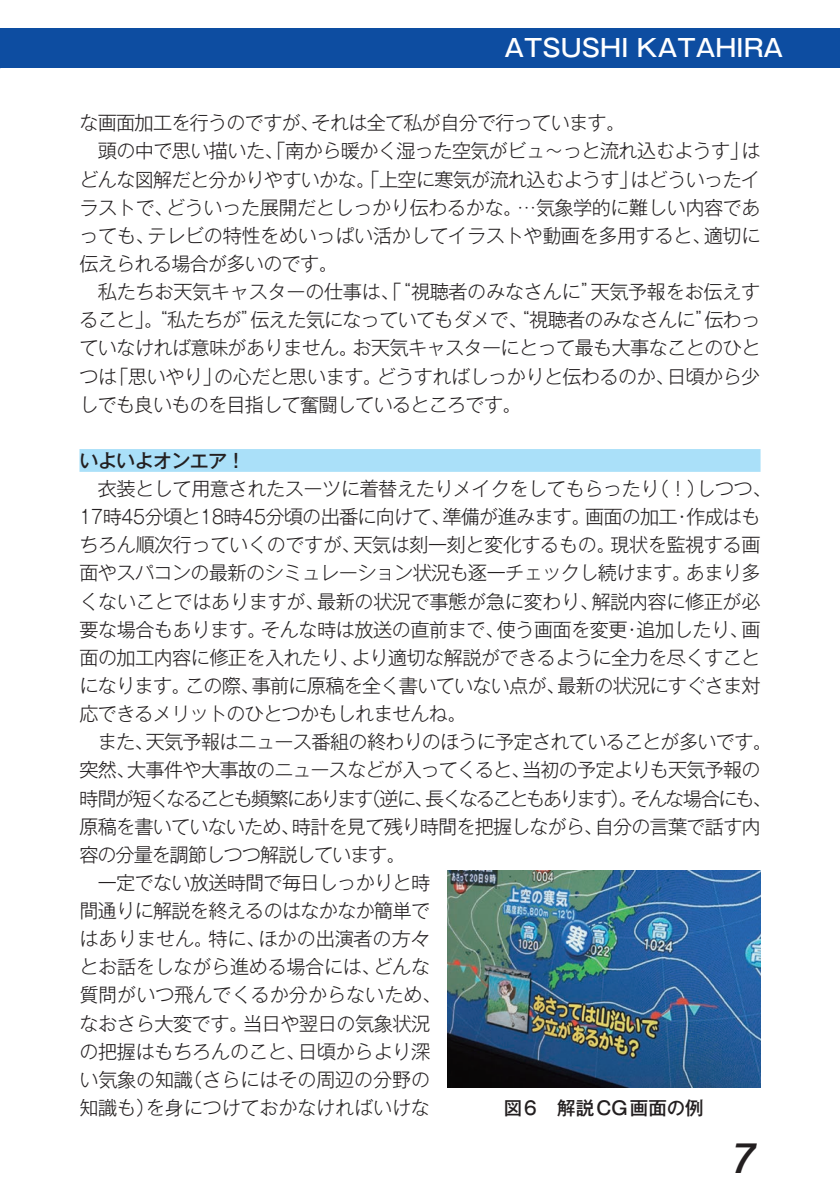
<style>
.page{position:relative;width:840px;height:1191px;background:#fff}
.page>*{position:absolute;margin:0;border:0;box-sizing:border-box;transform-origin:0 0}
.t1{font:italic 500 42px "Helvetica Neue";color:#231f20}
.t2{font:500 24px "Gothic MB101 Pro";color:#fff}
.t3{font:300 19.2px/28.2px "Gothic MB101 Pro";letter-spacing:-.035em;color:#231f20}
.t4{font:300 19.2px "Gothic MB101 Pro";letter-spacing:-.015em;color:#231f20}
.t5{font:300 19.2px "Gothic MB101 Pro";letter-spacing:-.115em;color:#231f20}
.t6{font:300 19.2px "Gothic MB101 Pro";letter-spacing:-.005em;color:#231f20}
.t7{font:300 19.2px "Gothic MB101 Pro";color:#231f20}
.t8{font:300 19.2px "Gothic MB101 Pro";letter-spacing:-.01em;color:#231f20}
.t9{font:300 19.2px "Gothic MB101 Pro";letter-spacing:-.055em;color:#231f20}
.t10{font:500 19.2px "Gothic MB101 Pro";letter-spacing:-.04em;color:#231f20}
.t11{font:500 18.4px "Gothic MB101 Pro";color:#231f20}
</style>
<div class="page">
<div style="left:79px;top:449px;width:681px;height:23px;background:#aae0f9"></div>
<div style="left:0;top:28px;width:839px;height:40px;background:#0d4da1"></div>
<img style="left:447px;top:870px;width:313px;height:217px">
<p class="t2" style="left:504px;top:28px;width:280px">ATSUSHI KATAHIRA</p>
<p class="t3" style="left:79px;top:106px;width:547px">な画面加工を行うのですが、それは全て私が自分で行っています。</p>
<p class="t3" style="left:98px;top:134px;width:664px">頭の中で思い描いた、「南から暖かく湿った空気がビュ～っと流れ込むようす」は</p>
<p class="t3" style="left:79px;top:162px;width:682px">どんな図解だと分かりやすいかな。「上空に寒気が流れ込むようす」はどういったイ</p>
<p class="t3" style="left:79px;top:191px;width:682px">ラストで、どういった展開だとしっかり伝わるかな。…気象学的に難しい内容であ</p>
<p class="t3" style="left:79px;top:219px;width:682px">っても、テレビの特性をめいっぱい活かしてイラストや動画を多用すると、適切に</p>
<p class="t3" style="left:79px;top:247px;width:260px">伝えられる場合が多いのです。</p>
<p class="t4" style="left:98px;top:276px;width:663px">私たちお天気キャスターの仕事は、「“視聴者のみなさんに”天気予報をお伝えす</p>
<p class="t3" style="left:79px;top:303px;width:682px">ること」。“私たちが”伝えた気になっていてもダメで、“視聴者のみなさんに”伝わっ</p>
<p class="t3" style="left:79px;top:331px;width:682px">ていなければ意味がありません。お天気キャスターにとって最も大事なことのひと</p>
<p class="t3" style="left:79px;top:359px;width:682px">つは「思いやり」の心だと思います。どうすればしっかりと伝わるのか、日頃から少</p>
<p class="t3" style="left:79px;top:387px;width:443px">しでも良いものを目指して奮闘しているところです。</p>
<p class="t10" style="left:79px;top:444px;width:168px">いよいよオンエア！</p>
<p class="t3" style="left:79px;top:472px;width:693px;text-indent:18px">衣装として用意されたスーツに着替えたりメイクをしてもらったり（！）しつつ、17時45分頃と18時45分頃の出番に向けて、準備が進みます。画面の加工・作成はもちろん順次行っていくのですが、天気は刻一刻と変化するもの。現状を監視する画面やスパコンの最新のシミュレーション状況も逐一チェックし続けます。あまり多くないことではありますが、最新の状況で事態が急に変わり、解説内容に修正が必要な場合もあります。そんな時は放送の直前まで、使う画面を変更・追加したり、画面の加工内容に修正を入れたり、より適切な解説ができるように全力を尽くすことになります。この際、事前に原稿を全く書いていない点が、最新の状況にすぐさま対応できるメリットのひとつかもしれませんね。</p>
<p class="t3" style="left:98px;top:725px;width:675px">また、天気予報はニュース番組の終わりのほうに予定されていることが多いです。</p>
<p class="t3" style="left:79px;top:753px;width:682px">突然、大事件や大事故のニュースなどが入ってくると、当初の予定よりも天気予報の</p>
<p class="t5" style="left:79px;top:782px;width:693px">時間が短くなることも頻繁にあります（逆に、長くなることもあります）。そんな場合にも、</p>
<p class="t3" style="left:79px;top:809px;width:682px">原稿を書いていないため、時計を見て残り時間を把握しながら、自分の言葉で話す内</p>
<p class="t9" style="left:79px;top:838px;width:327px">容の分量を調節しつつ解説しています。</p>
<p class="t3" style="left:98px;top:865px;width:333px">一定でない放送時間で毎日しっかりと時</p>
<p class="t3" style="left:79px;top:894px;width:352px">間通りに解説を終えるのはなかなか簡単で</p>
<p class="t7" style="left:79px;top:923px;width:352px">はありません。特に、ほかの出演者の方々</p>
<p class="t4" style="left:79px;top:951px;width:352px">とお話をしながら進める場合には、どんな</p>
<p class="t6" style="left:79px;top:979px;width:363px">質問がいつ飛んでくるか分からないため、</p>
<p class="t3" style="left:79px;top:1006px;width:352px">なおさら大変です。当日や翌日の気象状況</p>
<p class="t4" style="left:79px;top:1035px;width:352px">の把握はもちろんのこと、日頃からより深</p>
<p class="t6" style="left:79px;top:1063px;width:352px">い気象の知識（さらにはその周辺の分野の</p>
<p class="t8" style="left:79px;top:1091px;width:352px">知識も）を身につけておかなければいけな</p>
<p class="t11" style="left:503px;top:1092px;width:201px">図６　解説CG画面の例</p>
<h1 class="t1" style="left:731px;top:1121px;width:25px">7</h1>
</div>
